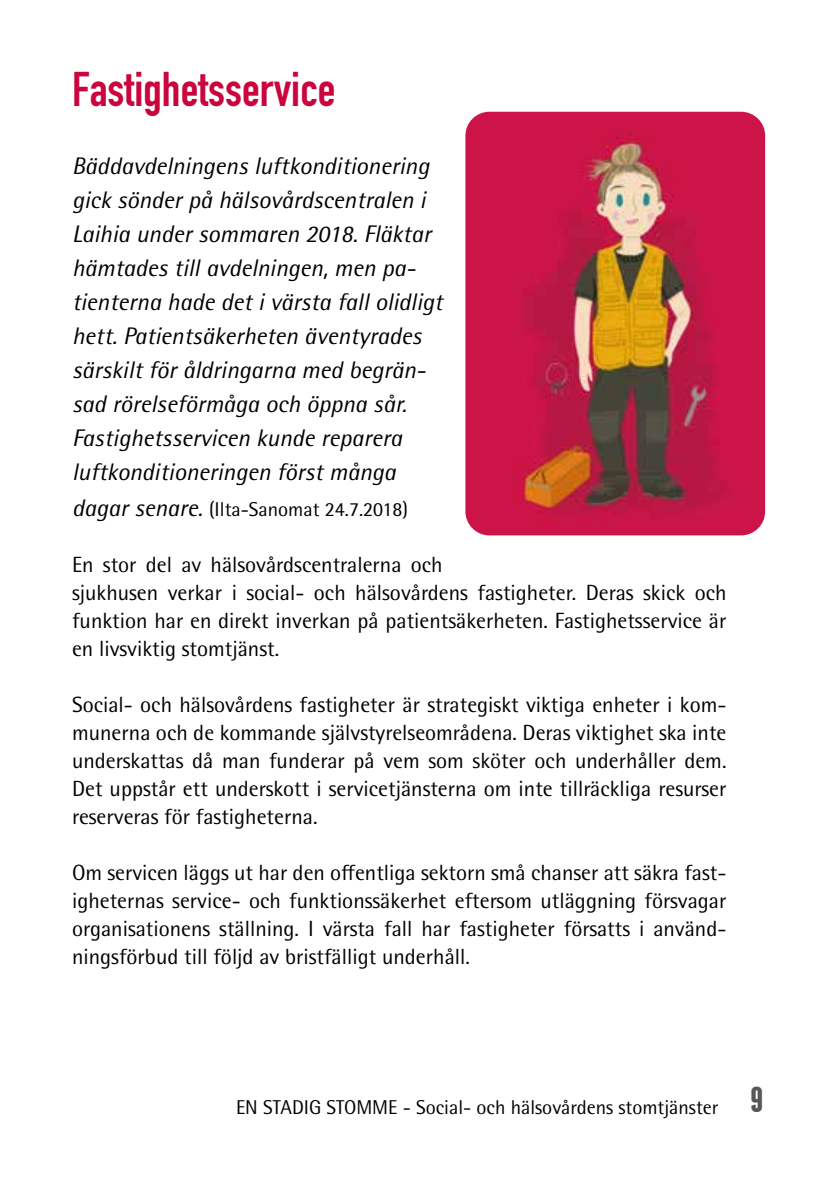
<style>
.page{position:relative;width:840px;height:1191px;background:#fff}
.page>*{position:absolute;margin:0;border:0;box-sizing:border-box;transform-origin:0 0}
.t1{font:48px "DIN Engschrift Std";color:#ca043d}
.t2{font:italic 24px/34px "Rotis Semi Sans Std";color:#000}
.t3{font:22px/28px "Rotis Semi Sans Std";color:#000;text-align:justify}
.t4{font:20px "Rotis Semi Sans Std";color:#000}
.s1{font-style:italic;font-size:24px}
.s2{font-family:"Franchise";font-weight:700;font-size:36px;color:#575756}
</style>
<div class="page">
<img style="left:465px;top:112px;width:299px;height:423px">
<h1 class="t1" style="left:72px;top:61px;width:265px">Fastighetsservice</h1>
<p class="t2" style="left:72px;top:149px;width:372px">Bäddavdelningens luftkonditionering gick sönder på hälsovårdscentralen i Laihia under sommaren 2018. Fläktar hämtades till avdelningen, men pa&shy;tienterna hade det i värsta fall olidligt hett. Patientsäkerheten äventyrades särskilt för åldringarna med begrän&shy;sad rörelseförmåga och öppna sår.<br>Fastighetsservicen kunde reparera luftkonditioneringen först många</p>
<p class="t4" style="left:72px;top:497px;width:337px"><span class="s1">dagar senare.</span> (Ilta-Sanomat 24.7.2018)</p>
<p class="t3" style="left:72px;top:551px;width:655px;text-align:left">En stor del av hälsovårdscentralerna och<br>sjukhusen verkar i social- och hälsovårdens fastigheter. Deras skick och funktion har en direkt inverkan på patientsäkerheten. Fastighetsservice är en livsviktig stomtjänst.</p>
<p class="t3" style="left:72px;top:691px;width:655px">Social- och hälsovårdens fastigheter är strategiskt viktiga enheter i kom&shy;munerna och de kommande självstyrelseområdena. Deras viktighet ska inte underskattas då man funderar på vem som sköter och underhåller dem.<br>Det uppstår ett underskott i servicetjänsterna om inte tillräckliga resurser reserveras för fastigheterna.</p>
<p class="t3" style="left:72px;top:859px;width:655px">Om servicen läggs ut har den offentliga sektorn små chanser att säkra fast&shy;igheternas service- och funktionssäkerhet eftersom utläggning försvagar organisationens ställning. I värsta fall har fastigheter försatts i använd&shy;ningsförbud till följd av bristfälligt underhåll.</p>
<p class="t4" style="left:236px;top:1095px;width:528px">EN STADIG STOMME - Social- och hälsovårdens stomtjänster <span class="s2">9</span></p>
</div>
